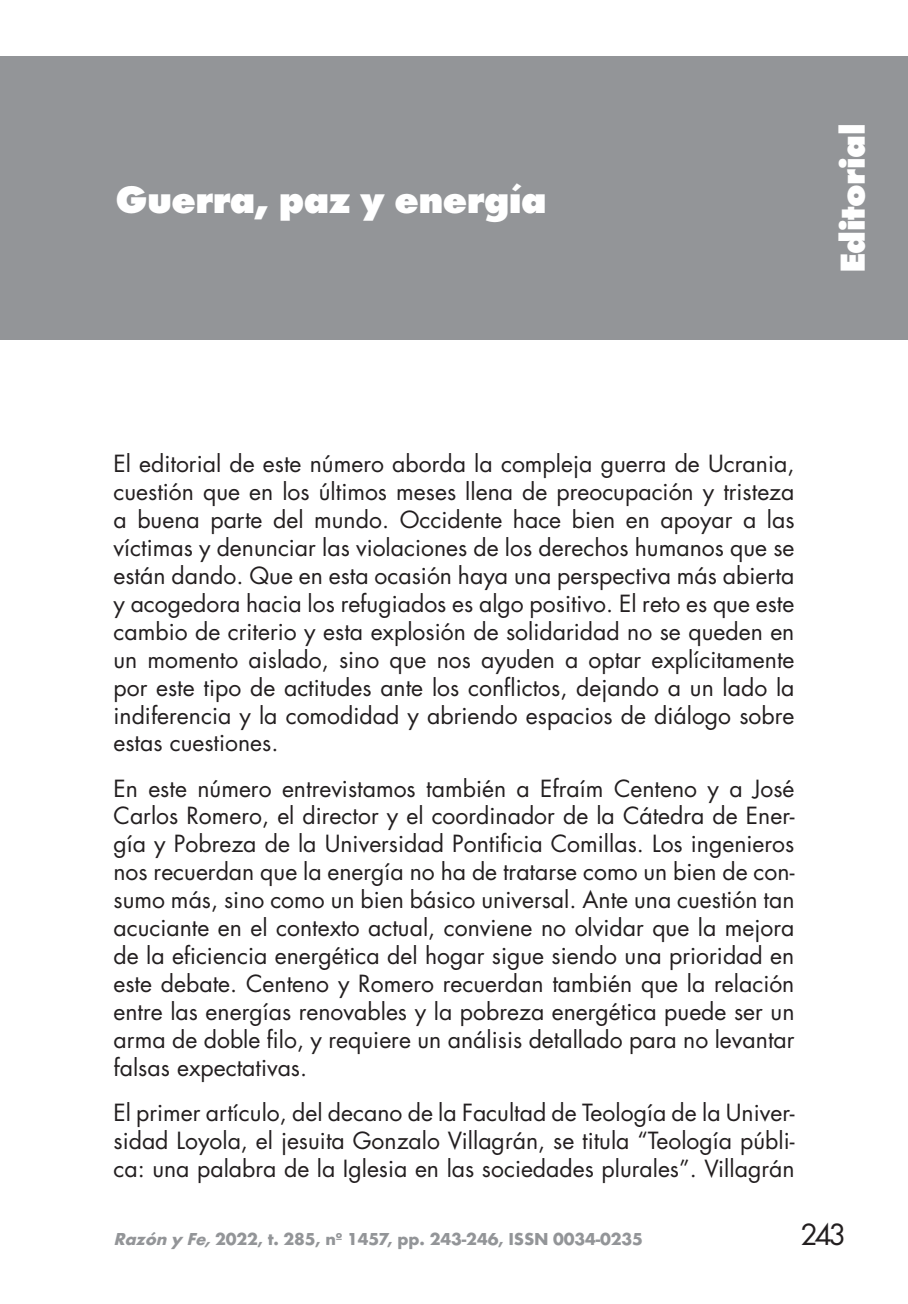
<style>
.page{position:relative;width:908px;height:1304px;background:#fff}
.page>*{position:absolute;margin:0;border:0;box-sizing:border-box;transform-origin:0 0}
.t1{font:800 40px "Futura T";letter-spacing:-.015em;color:#fff}
.t2{font:800 36px "Futura T";letter-spacing:-.01em;color:#fff}
.t3{font:32px "Futura T";color:#231f20}
.t4{font:23px/28px "Futura";color:#231f20;text-align:justify}
.t5{font:700 18px "Futura T";letter-spacing:-.01em;color:#939598}
.s1{font-style:italic}
</style>
<div class="page">
<div style="left:0;top:57px;width:907px;height:283px;background:#939598"></div>
<h1 class="t1" style="left:115px;top:176px;width:432px">Guerra, paz y energía</h1>
<h2 class="t2" style="left:830px;top:273px;width:151px;rotate:-90deg">Editorial</h2>
<p class="t4" style="left:113px;top:449px;width:682px">El editorial de este número aborda la compleja guerra de Ucrania, cuestión que en los últimos meses llena de preocupación y tristeza a buena parte del mundo. Occidente hace bien en apoyar a las víctimas y denunciar las violaciones de los derechos humanos que se están dando. Que en esta ocasión haya una perspectiva más abierta y acogedora hacia los refugiados es algo positivo. El reto es que este cambio de criterio y esta explosión de solidaridad no se queden en un momento aislado, sino que nos ayuden a optar explícitamente por este tipo de actitudes ante los conflictos, dejando a un lado la indiferencia y la comodidad y abriendo espacios de diálogo sobre estas cuestiones.</p>
<p class="t4" style="left:113px;top:774px;width:682px">En este número entrevistamos también a Efraím Centeno y a José Carlos Romero, el director y el coordinador de la Cátedra de Ener&shy;gía y Pobreza de la Universidad Pontificia Comillas. Los ingenieros nos recuerdan que la energía no ha de tratarse como un bien de con&shy;sumo más, sino como un bien básico universal. Ante una cuestión tan acuciante en el contexto actual, conviene no olvidar que la mejora de la eficiencia energética del hogar sigue siendo una prioridad en este debate. Centeno y Romero recuerdan también que la relación entre las energías renovables y la pobreza energética puede ser un arma de doble filo, y requiere un análisis detallado para no levantar falsas expectativas.</p>
<p class="t4" style="left:113px;top:1099px;width:682px">El primer artículo, del decano de la Facultad de Teología de la Univer&shy;sidad Loyola, el jesuita Gonzalo Villagrán, se titula “Teología públi&shy;ca: una palabra de la Iglesia en las sociedades plurales”. Villagrán</p>
<p class="t5" style="left:113px;top:1228px;width:530px"><span class="s1">Razón y Fe,</span>2022, t. 285, nº 1457, pp. 243-246, ISSN 0034-0235</p>
<h3 class="t3" style="left:799px;top:1216px;width:48px">243</h3>
</div>
